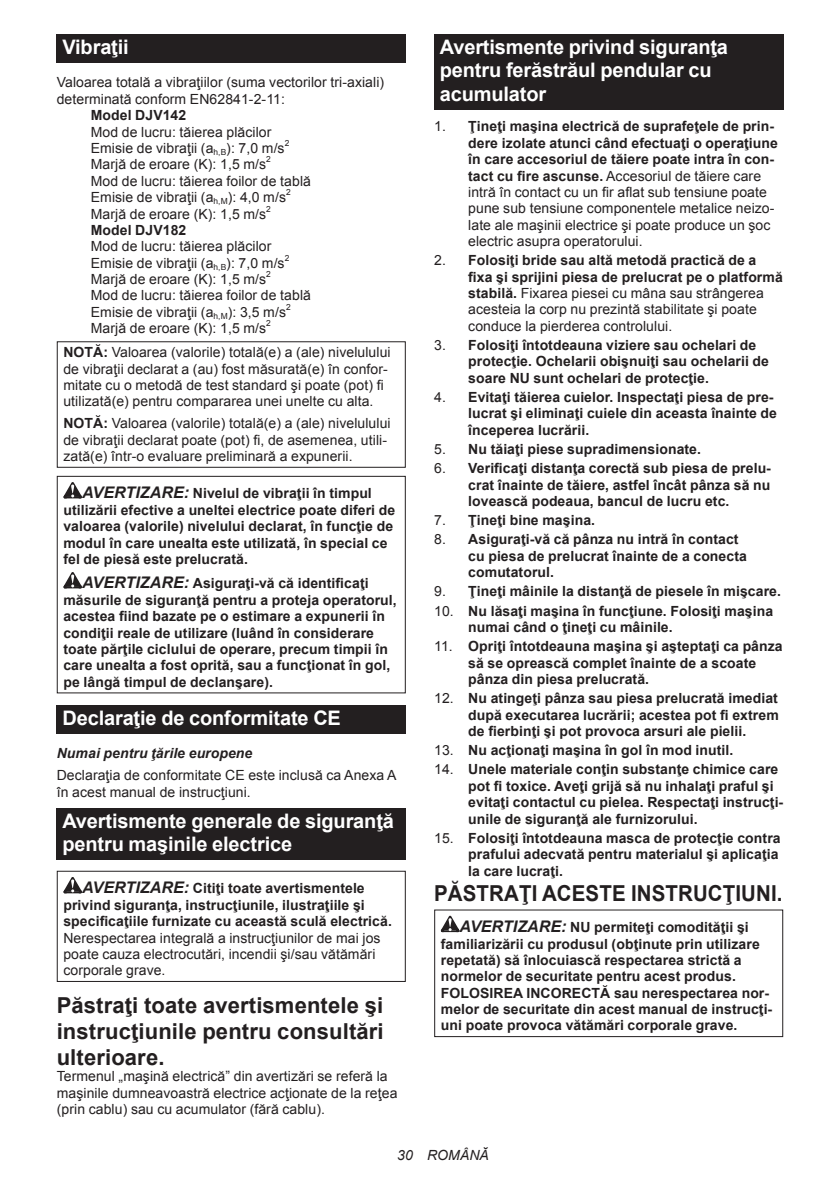
<style>
.page{position:relative;width:840px;height:1191px;background:#fff}
.page>*{position:absolute;margin:0;border:0;box-sizing:border-box;transform-origin:0 0}
.t1{font:700 22px/25.8px "Arial";letter-spacing:.005em;color:#231f20;text-align:justify}
.t2{font:700 22px "Arial";letter-spacing:.005em;color:#231f20;scale:.93 1}
.t3{font:700 20px/23.4px "Arial";letter-spacing:-.01em;color:#fff}
.t4{font:700 14px/16.4px "Arial";letter-spacing:.005em;color:#231f20}
.t5{font:14px/16.4px "Arial";letter-spacing:.005em;color:#231f20}
.t6{font:italic 700 14px "Arial";letter-spacing:.005em;color:#231f20}
.t7{font:italic 14px "Arial";letter-spacing:.005em;color:#231f20}
.t8{font:8.4px "Arial";color:#231f20}
.s1{font-weight:700}
.s2{font-style:italic;font-size:16px}
.s3{font-weight:400}
</style>
<div class="page">
<div style="left:57px;top:34px;width:348px;height:29px;background:#231f20"></div>
<div style="left:57px;top:341px;width:348px;height:127px;border:1px solid #231f20"></div>
<svg style="left:63px;top:482px;width:19px;height:16px"></svg>
<svg style="left:63px;top:572px;width:19px;height:16px"></svg>
<div style="left:57px;top:476px;width:348px;height:217px;border:1px solid #231f20"></div>
<div style="left:57px;top:704px;width:348px;height:29px;background:#231f20"></div>
<div style="left:57px;top:808px;width:348px;height:52px;background:#231f20"></div>
<svg style="left:63px;top:877px;width:19px;height:16px"></svg>
<div style="left:57px;top:870px;width:348px;height:112px;border:1px solid #231f20"></div>
<div style="left:434px;top:34px;width:348px;height:75px;background:#231f20"></div>
<svg style="left:440px;top:915px;width:19px;height:17px"></svg>
<div style="left:434px;top:909px;width:348px;height:128px;border:1px solid #231f20"></div>
<h2 class="t3" style="left:62px;top:36px;width:68px">Vibraţii</h2>
<p class="t5" style="left:57px;top:74px;width:329px">Valoarea totală a vibraţiilor (suma vectorilor tri-axiali) determinată conform EN62841-2-11:</p>
<p class="t4" style="left:91px;top:107px;width:97px">Model DJV142</p>
<p class="t5" style="left:91px;top:124px;width:195px">Mod de lucru: tăierea plăcilor<br>Emisie de vibraţii (a<sub>h,B</sub>): 7,0 m/s</p>
<p class="t8" style="left:284px;top:137px;width:6px">2</p>
<p class="t5" style="left:91px;top:156px;width:177px">Marjă de eroare (K): 1,5 m/s</p>
<p class="t8" style="left:266px;top:154px;width:6px">2</p>
<p class="t5" style="left:91px;top:173px;width:221px">Mod de lucru: tăierea foilor de tablă<br>Emisie de vibraţii (a<sub>h,M</sub>): 4,0 m/s</p>
<p class="t8" style="left:286px;top:187px;width:6px">2</p>
<p class="t5" style="left:91px;top:205px;width:177px">Marjă de eroare (K): 1,5 m/s</p>
<p class="t8" style="left:266px;top:203px;width:6px">2</p>
<p class="t4" style="left:91px;top:222px;width:97px">Model DJV182</p>
<p class="t5" style="left:91px;top:238px;width:195px">Mod de lucru: tăierea plăcilor<br>Emisie de vibraţii (a<sub>h,B</sub>): 7,0 m/s</p>
<p class="t8" style="left:284px;top:252px;width:6px">2</p>
<p class="t5" style="left:91px;top:271px;width:177px">Marjă de eroare (K): 1,5 m/s</p>
<p class="t8" style="left:266px;top:269px;width:6px">2</p>
<p class="t5" style="left:91px;top:287px;width:221px">Mod de lucru: tăierea foilor de tablă<br>Emisie de vibraţii (a<sub>h,M</sub>): 3,5 m/s</p>
<p class="t8" style="left:286px;top:301px;width:6px">2</p>
<p class="t5" style="left:91px;top:320px;width:177px">Marjă de eroare (K): 1,5 m/s</p>
<p class="t8" style="left:266px;top:318px;width:6px">2</p>
<p class="t5" style="left:63px;top:344px;width:328px"><span class="s1">NOTĂ:</span> Valoarea (valorile) totală(e) a (ale) nivelulului de vibraţii declarat a (au) fost măsurată(e) în confor&shy;mitate cu o metodă de test standard şi poate (pot) fi utilizată(e) pentru compararea unei unelte cu alta.</p>
<p class="t5" style="left:63px;top:415px;width:328px"><span class="s1">NOTĂ:</span> Valoarea (valorile) totală(e) a (ale) nivelulului de vibraţii declarat poate (pot) fi, de asemenea, utili&shy;zată(e) într-o evaluare preliminară a expunerii.</p>
<p class="t4" style="left:63px;top:486px;width:333px;text-indent:19px"><span class="s2">AVERTIZARE:</span> Nivelul de vibraţii în timpul utilizării efective a uneltei electrice poate diferi de valoarea (valorile) nivelului declarat, în funcţie de modul în care unealta este utilizată, în special ce fel de piesă este prelucrată.</p>
<p class="t4" style="left:63px;top:576px;width:334px;text-indent:19px"><span class="s2">AVERTIZARE:</span> Asiguraţi-vă că identificaţi măsurile de siguranţă pentru a proteja operatorul, acestea fiind bazate pe o estimare a expunerii în condiţii reale de utilizare (luând în considerare toate părţile ciclului de operare, precum timpii în care unealta a fost oprită, sau a funcţionat în gol, pe lângă timpul de declanşare).</p>
<h2 class="t3" style="left:62px;top:706px;width:280px">Declaraţie de conformitate CE</h2>
<p class="t6" style="left:57px;top:744px;width:197px">Numai pentru ţările europene</p>
<p class="t5" style="left:57px;top:767px;width:341px">Declaraţia de conformitate CE este inclusă ca Anexa A în acest manual de instrucţiuni.</p>
<h2 class="t3" style="left:62px;top:810px;width:333px">Avertismente generale de siguranţă pentru maşinile electrice</h2>
<p class="t4" style="left:63px;top:880px;width:330px;text-indent:19px"><span class="s2">AVERTIZARE:</span> Citiţi toate avertismentele privind siguranţa, instrucţiunile, ilustraţiile şi specificaţiile furnizate cu această sculă electrică.</p>
<p class="t5" style="left:63px;top:929px;width:318px">Nerespectarea integrală a instrucţiunilor de mai jos poate cauza electrocutări, incendii şi/sau vătămări corporale grave.</p>
<h1 class="t1" style="left:57px;top:993px;width:328px">Păstraţi toate avertismentele şi instrucţiunile pentru consultări ulterioare.</h1>
<p class="t5" style="left:57px;top:1068px;width:342px">Termenul „maşină electrică” din avertizări se referă la maşinile dumneavoastră electrice acţionate de la reţea (prin cablu) sau cu acumulator (fără cablu).</p>
<h2 class="t3" style="left:439px;top:36px;width:289px">Avertismente privind siguranţa pentru ferăstrăul pendular cu acumulator</h2>
<p class="t5" style="left:468px;top:118px;width:311px;text-indent:-34px">1. <span class="s1">Ţineţi maşina electrică de suprafeţele de prin&shy;dere izolate atunci când efectuaţi o operaţiune în care accesoriul de tăiere poate intra în con&shy;tact cu fire ascunse.</span> Accesoriul de tăiere care intră în contact cu un fir aflat sub tensiune poate pune sub tensiune componentele metalice neizo&shy;late ale maşinii electrice şi poate produce un şoc electric asupra operatorului.</p>
<p class="t5" style="left:468px;top:252px;width:316px;text-indent:-34px">2. <span class="s1">Folosiţi bride sau altă metodă practică de a fixa şi sprijini piesa de prelucrat pe o platformă stabilă.</span> Fixarea piesei cu mâna sau strângerea acesteia la corp nu prezintă stabilitate şi poate conduce la pierderea controlului.</p>
<p class="t4" style="left:468px;top:337px;width:302px;text-indent:-34px"><span class="s3">3.</span> Folosiţi întotdeauna viziere sau ochelari de protecţie. Ochelarii obişnuiţi sau ochelarii de soare NU sunt ochelari de protecţie.</p>
<p class="t4" style="left:468px;top:389px;width:310px;text-indent:-34px"><span class="s3">4.</span> Evitaţi tăierea cuielor. Inspectaţi piesa de pre&shy;lucrat şi eliminaţi cuiele din aceasta înainte de începerea lucrării.</p>
<p class="t4" style="left:434px;top:441px;width:268px"><span class="s3">5.</span> Nu tăiaţi piese supradimensionate.</p>
<p class="t4" style="left:468px;top:460px;width:304px;text-align:justify;text-indent:-34px"><span class="s3">6.</span> Verificaţi distanţa corectă sub piesa de prelu&shy;crat înainte de tăiere, astfel încât pânza să nu lovească podeaua, bancul de lucru etc.</p>
<p class="t4" style="left:434px;top:512px;width:162px"><span class="s3">7.</span> Ţineţi bine maşina.</p>
<p class="t4" style="left:468px;top:532px;width:280px;text-indent:-34px"><span class="s3">8.</span> Asiguraţi-vă că pânza nu intră în contact cu piesa de prelucrat înainte de a conecta comutatorul.</p>
<p class="t4" style="left:434px;top:584px;width:348px"><span class="s3">9.</span> Ţineţi mâinile la distanţă de piesele în mişcare.</p>
<p class="t4" style="left:468px;top:603px;width:306px;text-indent:-34px"><span class="s3">10.</span> Nu lăsaţi maşina în funcţiune. Folosiţi maşina numai când o ţineţi cu mâinile.</p>
<p class="t4" style="left:468px;top:638px;width:316px;text-indent:-34px"><span class="s3">11.</span> Opriţi întotdeauna maşina şi aşteptaţi ca pânza să se oprească complet înainte de a scoate pânza din piesa prelucrată.</p>
<p class="t4" style="left:468px;top:690px;width:312px;text-align:justify;text-indent:-34px"><span class="s3">12.</span> Nu atingeţi pânza sau piesa prelucrată imediat după executarea lucrării; acestea pot fi extrem de fierbinţi şi pot provoca arsuri ale pielii.</p>
<p class="t4" style="left:434px;top:742px;width:300px"><span class="s3">13.</span> Nu acţionaţi maşina în gol în mod inutil.</p>
<p class="t4" style="left:468px;top:761px;width:316px;text-indent:-34px"><span class="s3">14.</span> Unele materiale conţin substanţe chimice care pot fi toxice. Aveţi grijă să nu inhalaţi praful şi evitaţi contactul cu pielea. Respectaţi instrucţi&shy;unile de siguranţă ale furnizorului.</p>
<p class="t4" style="left:468px;top:830px;width:314px;text-indent:-34px"><span class="s3">15.</span> Folosiţi întotdeauna masca de protecţie contra prafului adecvată pentru materialul şi aplicaţia la care lucraţi.</p>
<h1 class="t2" style="left:434px;top:879px;width:376px">PĂSTRAŢI ACESTE INSTRUCŢIUNI.</h1>
<p class="t4" style="left:440px;top:919px;width:332px;text-indent:19px"><span class="s2">AVERTIZARE:</span> NU permiteţi comodităţii şi familiarizării cu produsul (obţinute prin utilizare repetată) să înlocuiască respectarea strictă a normelor de securitate pentru acest produs.<br>FOLOSIREA INCORECTĂ sau nerespectarea nor&shy;melor de securitate din acest manual de instrucţi&shy;uni poate provoca vătămări corporale grave.</p>
<p class="t7" style="left:397px;top:1146px;width:93px">30 ROMÂNĂ</p>
</div>
